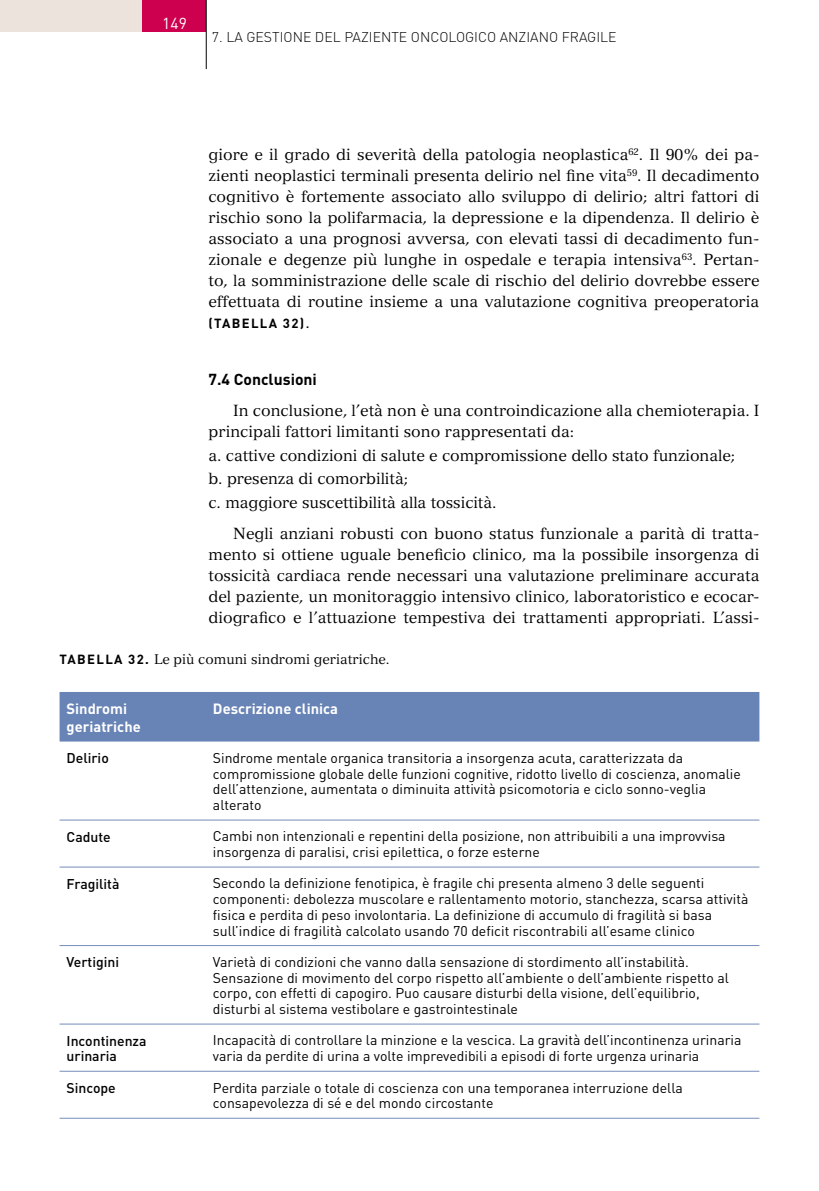
<style>
.page{position:relative;width:819px;height:1191px;background:#fff}
.page>*{position:absolute;margin:0;border:0;box-sizing:border-box;transform-origin:0 0}
.t1{font:15.75px/21px "Versailles LT Std";color:#000;text-align:justify}
.t2{font:700 15.75px "DIN";color:#000}
.t3{font:15.75px "DIN";color:#fff}
.t4{font:700 14.7px/17.5px "DIN";color:#fff}
.t5{font:14px/15.8px "DIN";color:#000}
.t6{font:500 14px/15.8px "DIN";color:#000}
.t7{font:300 14px "DIN";color:#000}
.t8{font:13.65px "Versailles LT Std";color:#000}
.t9{font:700 13.12px "DIN";letter-spacing:.1em;color:#000}
.s1{font-family:"Versailles LT Std";font-weight:400;font-size:15.75px}
.s2{font-family:"DIN";font-weight:700;font-size:13.12px}
</style>
<div class="page">
<div style="left:0;top:0;width:206px;height:31px;background:#ece4dc"></div>
<div style="left:142px;top:0;width:64px;height:31px;background:#cd0050"></div>
<hr style="left:206px;top:0;width:1px;height:69px;background:#000">
<div style="left:60px;top:692px;width:699px;height:49px;background:#6883b5"></div>
<hr style="left:60px;top:866px;width:146px;height:1px;background:#758cba">
<hr style="left:206px;top:866px;width:553px;height:1px;background:#758cba">
<hr style="left:60px;top:945px;width:146px;height:1px;background:#758cba">
<hr style="left:206px;top:945px;width:553px;height:1px;background:#758cba">
<hr style="left:60px;top:1023px;width:146px;height:1px;background:#758cba">
<hr style="left:206px;top:1023px;width:553px;height:1px;background:#758cba">
<hr style="left:60px;top:1070px;width:146px;height:1px;background:#758cba">
<hr style="left:206px;top:1070px;width:553px;height:1px;background:#758cba">
<hr style="left:60px;top:1117px;width:146px;height:1px;background:#758cba">
<hr style="left:206px;top:1117px;width:553px;height:1px;background:#758cba">
<hr style="left:60px;top:819px;width:146px;height:1px;background:#758cba">
<hr style="left:206px;top:819px;width:553px;height:1px;background:#758cba">
<p class="t3" style="left:162px;top:13px;width:26px">149</p>
<p class="t7" style="left:212px;top:29px;width:406px">7. LA GESTION E DEL PAZIENTE ONCOLOGICO ANZIANO FRAGILE</p>
<p class="t1" style="left:208px;top:144px;width:552px">giore e il grado di severità della patologia neoplastica<sup>62</sup>. Il 90% dei pa&shy;zienti neoplastici terminali presenta delirio nel fine vita<sup>59</sup>. Il decadimento cognitivo è fortemente associato allo sviluppo di delirio; altri fattori di rischio sono la polifarmacia, la depressione e la dipendenza. Il delirio è associato a una prognosi avversa, con elevati tassi di decadimento fun&shy;zionale e degenze più lunghe in ospedale e terapia intensiva<sup>63</sup>. Pertan&shy;to, la somministrazione delle scale di rischio del delirio dovrebbe essere effettuata di routine insieme a una valutazione cognitiva preoperatoria</p>
<p class="t9" style="left:208px;top:315px;width:43px">(Tabell</p>
<p class="t9" style="left:269px;top:315px;width:43px">a 32)<span class="s1">.</span></p>
<p class="t2" style="left:208px;top:369px;width:110px">7.4 Conclusioni</p>
<p class="t1" style="left:208px;top:400px;width:552px;text-indent:25px">In conclusione, l’età non è una controindicazione alla chemioterapia. I principali fattori limitanti sono rappresentati da:</p>
<p class="t1" style="left:208px;top:443px;width:528px;line-height:23.4px;text-align:left">a. cattive condizioni di salute e compromissione dello stato funzionale; b. presenza di comorbilità;<br>c. maggiore suscettibilità alla tossicità.</p>
<p class="t1" style="left:208px;top:522px;width:552px;text-indent:25px">Negli anziani robusti con buono status funzionale a parità di tratta&shy;mento si ottiene uguale beneficio clinico, ma la possibile insorgenza di tossicità cardiaca rende necessari una valutazione preliminare accurata del paziente, un monitoraggio intensivo clinico, laboratoristico e ecocar&shy;diografico e l’attuazione tempestiva dei trattamenti appropriati. L’assi-</p>
<p class="t9" style="left:60px;top:651px;width:37px">Tabell</p>
<p class="t8" style="left:114px;top:651px;width:277px"><span class="s2">a 32.</span> Le più comuni sindromi geriatriche.</p>
<p class="t4" style="left:67px;top:699px;width:76px">Sindromi geriatriche</p>
<p class="t4" style="left:213px;top:699px;width:127px">Descrizione clinica</p>
<p class="t6" style="left:67px;top:749px;width:44px">Delirio</p>
<p class="t5" style="left:213px;top:749px;width:529px">Sindrome mentale organica transitoria a insorgenza acuta, caratterizzata da compromissione globale delle funzioni cognitive, ridotto livello di coscienza, anomalie dell’attenzione, aumentata o diminuita attività psicomotoria e ciclo sonno-veglia alterato</p>
<p class="t6" style="left:67px;top:828px;width:46px">Cadute</p>
<p class="t5" style="left:213px;top:828px;width:514px">Cambi non intenzionali e repentini della posizione, non attribuibili a una improvvisa insorgenza di paralisi, crisi epilettica, o forze esterne</p>
<p class="t6" style="left:67px;top:875px;width:54px">Fragilità</p>
<p class="t5" style="left:213px;top:875px;width:537px">Secondo la definizione fenotipica, è fragile chi presenta almeno 3 delle seguenti componenti: debolezza muscolare e rallentamento motorio, stanchezza, scarsa attività fisica e perdita di peso involontaria. La definizione di accumulo di fragilità si basa sull’indice di fragilità calcolato usando 70 deficit riscontrabili all’esame clinico</p>
<p class="t6" style="left:67px;top:953px;width:54px">Vertigini</p>
<p class="t5" style="left:213px;top:953px;width:517px">Varietà di condizioni che vanno dalla sensazione di stordimento all’instabilità.<br>Sensazione di movimento del corpo rispetto all’ambiente o dell’ambiente rispetto al corpo, con effetti di capogiro. Puo causare disturbi della visione, dell’equilibrio, disturbi al sistema vestibolare e gastrointestinale</p>
<p class="t6" style="left:67px;top:1032px;width:82px">I ncontinenza urinaria</p>
<p class="t5" style="left:213px;top:1032px;width:530px">Incapacità di controllare la minzione e la vescica. La gravità dell’incontinenza urinaria varia da perdite di urina a volte imprevedibili a episodi di forte urgenza urinaria</p>
<p class="t6" style="left:67px;top:1079px;width:51px">Sincope</p>
<p class="t5" style="left:213px;top:1079px;width:471px">Perdita parziale o totale di coscienza con una temporanea interruzione della consapevolezza di sé e del mondo circostante</p>
</div>
